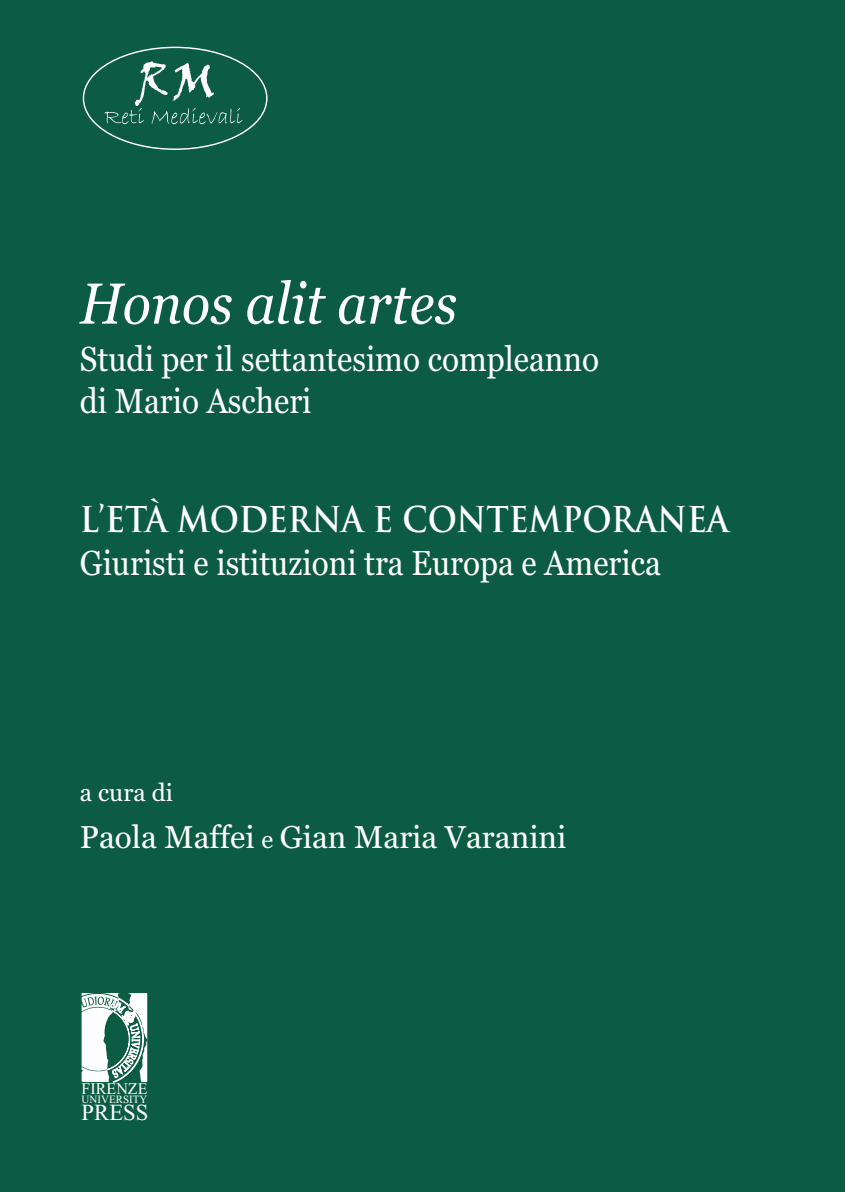
<style>
.page{position:relative;width:845px;height:1192px;background:#fff}
.page>*{position:absolute;margin:0;border:0;box-sizing:border-box;transform-origin:0 0}
.t1{font:italic 57.75px "Georgia";color:#fff;scale:.91 1}
.t2{font:34.65px/42px "Georgia";color:#fff;scale:.91 1}
.t3{font:700 34.65px "Trajan Pro";color:#fff;scale:.91 1}
.t4{font:31.5px "Georgia";color:#fff}
.t5{font:24.5px "Georgia";color:#fff}
.t6{font:22.93px "Times New Roman";color:#fff}
.t7{font:16.28px "Times New Roman";color:#fff}
.t8{font:11.03px "Times New Roman";color:#fff}
.s1{font-size:24.5px}
</style>
<div class="page">
<div style="left:0;top:0;width:844px;height:1191px;background:#0b5c42"></div>
<h1 class="t1" style="left:80px;top:270px;width:416px">Honos alit artes</h1>
<p class="t2" style="left:80px;top:337px;width:572px">Studi per il settantesimo compleanno di Mario Ascheri</p>
<p class="t3" style="left:80px;top:505px;width:714px">L’ETÀ MODERNA E CONTEMPORANEA</p>
<p class="t2" style="left:80px;top:542px;width:639px">Giuristi e istituzioni tra Europa e America</p>
<p class="t5" style="left:80px;top:778px;width:95px">a cura di</p>
<p class="t4" style="left:80px;top:818px;width:488px">Paola Maffei <span class="s1">e</span> Gian Maria Varanini</p>
<p class="t7" style="left:82px;top:1077px;width:67px">FIRENZE</p>
<p class="t8" style="left:82px;top:1091px;width:67px">UNIVERSITY</p>
<p class="t6" style="left:82px;top:1096px;width:68px">PRESS</p>
</div>
